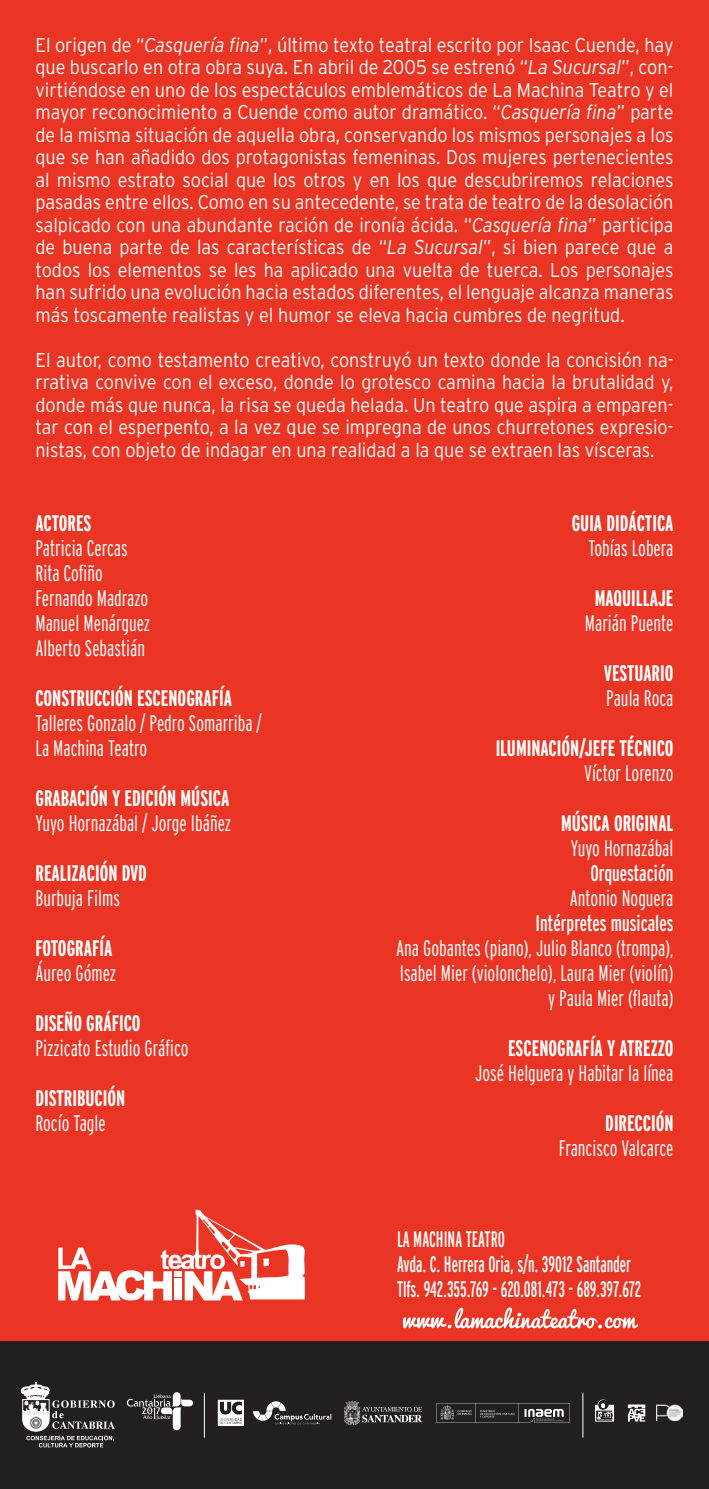
<style>
.page{position:relative;width:709px;height:1489px;background:#fff}
.page>*{position:absolute;margin:0;border:0;box-sizing:border-box;transform-origin:0 0}
.t1{font:300 extra-condensed 22.5px/25px "Interstate";color:#fff}
.t2{font:700 extra-condensed 22.5px "Interstate";color:#fff}
.t3{font:extra-condensed 22.5px/25px "Interstate";color:#fff;scale:.85 1}
.t4{font:extra-condensed 22.5px "Interstate";color:#fff}
.t5{font:300 20px/22.5px "Interstate";color:#fff;text-align:justify;scale:.9 1}
.s1{font-style:italic}
</style>
<div class="page">
<div style="left:0;top:0;width:709px;height:1488px;background:#eb3524"></div>
<div style="left:0;top:1341px;width:709px;height:147px;background:#231f20"></div>
<svg style="left:403px;top:1307px;width:235px;height:21px"></svg>
<svg style="left:58px;top:1209px;width:247px;height:91px"></svg>
<div style="left:174px;top:1278px;width:7px;height:21px;background:#fff"></div>
<hr style="left:204px;top:1393px;width:1px;height:44px;background:#fff">
<svg style="left:436px;top:1403px;width:133px;height:19px"></svg>
<hr style="left:582px;top:1393px;width:1px;height:44px;background:#fff">
<svg style="left:253px;top:1401px;width:78px;height:23px"></svg>
<svg style="left:218px;top:1399px;width:26px;height:26px"></svg>
<svg style="left:344px;top:1400px;width:78px;height:24px"></svg>
<svg style="left:595px;top:1399px;width:19px;height:22px"></svg>
<svg style="left:628px;top:1404px;width:17px;height:17px"></svg>
<img style="left:657px;top:1404px;width:25px;height:15px">
<svg style="left:127px;top:1392px;width:66px;height:38px"></svg>
<svg style="left:21px;top:1382px;width:94px;height:65px"></svg>
<p class="t5" style="left:35px;top:33px;width:710px">El origen de “<span class="s1">Casquería fina</span>”, último texto teatral escrito por Isaac Cuende, hay que buscarlo en otra obra suya. En abril de 2005 se estrenó “<span class="s1">La Sucursal</span>”, con&shy;virtiéndose en uno de los espectáculos emblemáticos de La Machina Teatro y el mayor reconocimiento a Cuende como autor dramático. “<span class="s1">Casquería fina</span>” parte de la misma situación de aquella obra, conservando los mismos personajes a los que se han añadido dos protagonistas femeninas. Dos mujeres pertenecientes al mismo estrato social que los otros y en los que descubriremos relaciones pasadas entre ellos. Como en su antecedente, se trata de teatro de la desolación salpicado con una abundante ración de ironía ácida. “<span class="s1">Casquería fina</span>” participa de buena parte de las características de “<span class="s1">La Sucursal</span>”, si bien parece que a todos los elementos se les ha aplicado una vuelta de tuerca. Los personajes han sufrido una evolución hacia estados diferentes, el lenguaje alcanza maneras más toscamente realistas y el humor se eleva hacia cumbres de negritud.</p>
<p class="t5" style="left:35px;top:348px;width:710px">El autor, como testamento creativo, construyó un texto donde la concisión na&shy;rrativa convive con el exceso, donde lo grotesco camina hacia la brutalidad y, donde más que nunca, la risa se queda helada. Un teatro que aspira a emparen&shy;tar con el esperpento, a la vez que se impregna de unos churretones expresio&shy;nistas, con objeto de indagar en una realidad a la que se extraen las vísceras.</p>
<p class="t2" style="left:35px;top:510px;width:57px">ACTORES</p>
<p class="t1" style="left:35px;top:535px;width:116px">Patricia Cercas<br>Rita Cofiño<br>Fernando Madrazo<br>Manuel Menárguez<br>Alberto Sebastián</p>
<p class="t2" style="left:35px;top:685px;width:198px">CONSTRUCCIÓN ESCENOGRAFÍA</p>
<p class="t1" style="left:35px;top:710px;width:228px">Talleres Gonzalo / Pedro Somarriba /<br>La Machina Teatro</p>
<p class="t2" style="left:35px;top:785px;width:195px">GRABACIÓN Y EDICIÓN MÚSICA</p>
<p class="t1" style="left:35px;top:810px;width:197px">Yuyo Hornazábal / Jorge Ibáñez</p>
<p class="t2" style="left:35px;top:860px;width:113px">REALIZACIÓN DVD</p>
<p class="t1" style="left:35px;top:885px;width:86px">Burbuja Films</p>
<p class="t2" style="left:35px;top:935px;width:78px">FOTOGRAFÍA</p>
<p class="t1" style="left:35px;top:960px;width:82px">Áureo Gómez</p>
<p class="t2" style="left:35px;top:1010px;width:107px">DISEÑO GRÁFICO</p>
<p class="t1" style="left:35px;top:1035px;width:154px">Pizzicato Estudio Gráfico</p>
<p class="t2" style="left:35px;top:1085px;width:91px">DISTRIBUCIÓN</p>
<p class="t1" style="left:35px;top:1110px;width:72px">Rocío Tagle</p>
<p class="t2" style="left:571px;top:510px;width:103px">GUIA DIDÁCTICA</p>
<p class="t1" style="left:588px;top:535px;width:87px">Tobías Lobera</p>
<p class="t2" style="left:594px;top:585px;width:80px">MAQUILLAJE</p>
<p class="t1" style="left:585px;top:610px;width:90px">Marián Puente</p>
<p class="t2" style="left:604px;top:660px;width:71px">VESTUARIO</p>
<p class="t1" style="left:606px;top:685px;width:69px">Paula Roca</p>
<p class="t2" style="left:495px;top:735px;width:179px">ILUMINACIÓN/JEFE TÉCNICO</p>
<p class="t1" style="left:584px;top:760px;width:91px">Víctor Lorenzo</p>
<p class="t2" style="left:561px;top:810px;width:114px">MÚSICA ORIGINAL</p>
<p class="t1" style="left:571px;top:835px;width:104px">Yuyo Hornazábal</p>
<p class="t4" style="left:590px;top:860px;width:85px">Orquestación</p>
<p class="t1" style="left:570px;top:885px;width:105px">Antonio Noguera</p>
<p class="t4" style="left:535px;top:910px;width:139px">Intérpretes musicales</p>
<p class="t1" style="left:396px;top:935px;width:279px;text-align:right">Ana Gobantes (piano), Julio Blanco (trompa),<br>Isabel Mier (violonchelo), Laura Mier (violín) y Paula Mier (flauta)</p>
<p class="t2" style="left:508px;top:1035px;width:167px">ESCENOGRAFÍA Y ATREZZO</p>
<p class="t1" style="left:475px;top:1060px;width:200px">José Helguera y Habitar la línea</p>
<p class="t2" style="left:605px;top:1110px;width:70px">DIRECCIÓN</p>
<p class="t1" style="left:559px;top:1135px;width:116px">Francisco Valcarce</p>
<p class="t3" style="left:397px;top:1225px;width:289px">LA MACHINA TEATRO<br>Avda. C. Herrera Oria, s/n. 39012 Santander<br>Tlfs. 942.355.769 - 620.081.473 - 689.397.672</p>
</div>
